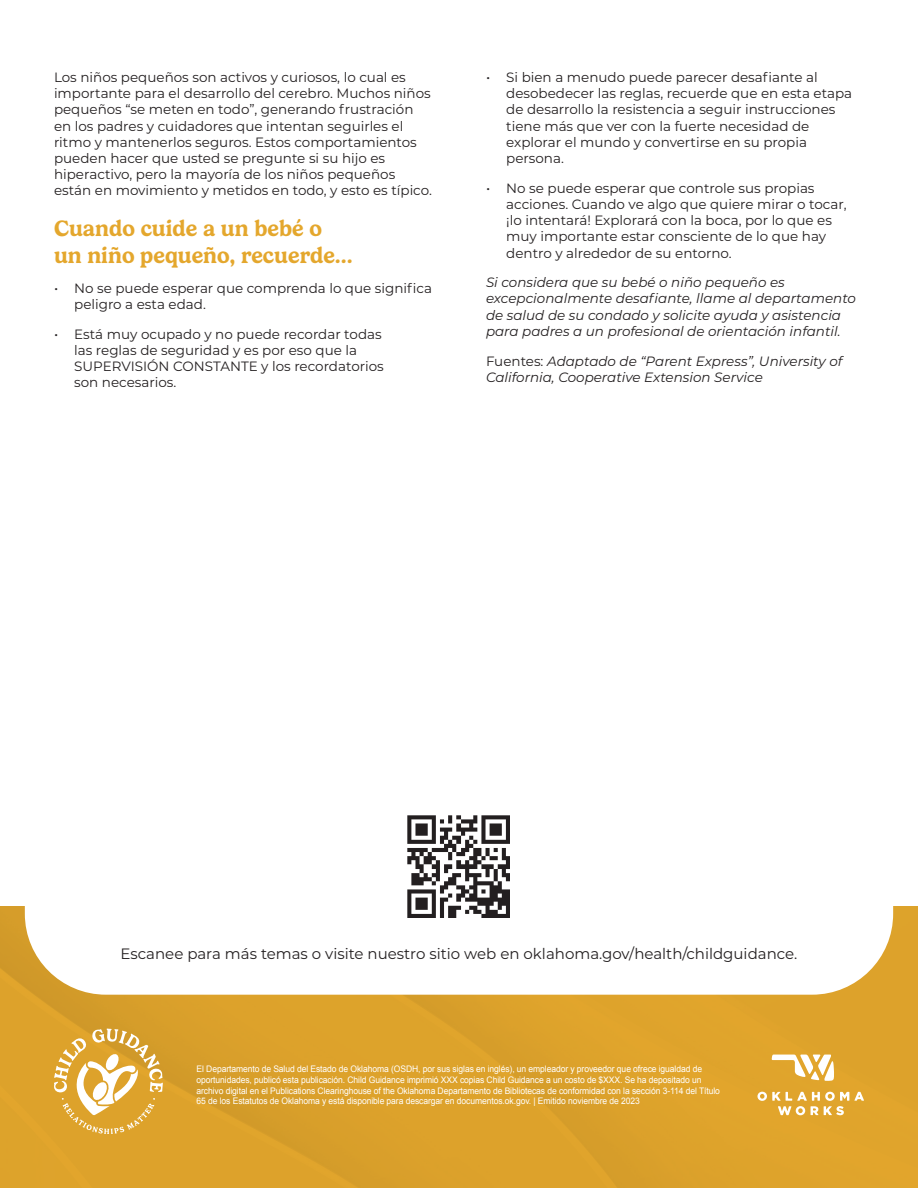
<style>
.page{position:relative;width:918px;height:1188px;background:#fff}
.page>*{position:absolute;margin:0;border:0;box-sizing:border-box;transform-origin:0 0}
.t1{font:600 22.5px/27px "Gelica";color:#e4a72d}
.t2{font:15px "Montserrat";color:#231f20}
.t3{font:13.5px/16.2px "Montserrat";color:#231f20}
.t4{font:italic 13.5px/16.2px "Montserrat";color:#231f20}
.t5{font:9px/10.8px "Arial";letter-spacing:-.01em;color:#fff;scale:.95 1}
.s1{font-size:14.25px}
.s2{font-style:normal}
</style>
<div class="page">
<div style="left:0;top:906px;width:918px;height:282px;background:#dda22b"></div>
<svg style="left:757px;top:1092px;width:107px;height:23px"></svg>
<svg style="left:771px;top:1055px;width:64px;height:26px"></svg>
<svg style="left:25px;top:906px;width:868px;height:89px"></svg>
<img style="left:391px;top:815px;width:136px;height:120px">
<svg style="left:54px;top:1029px;width:109px;height:105px"></svg>
<p class="t3" style="left:54px;top:69px;width:379px">Los niños pequeños son activos y curiosos, lo cual es importante para el desarrollo del cerebro. Muchos niños pequeños “se meten en todo”, generando frustración en los padres y cuidadores que intentan seguirles el ritmo y mantenerlos seguros. Estos comportamientos pueden hacer que usted se pregunte si su hijo es hiperactivo, pero la mayoría de los niños pequeños están en movimiento y metidos en todo, y esto es típico.</p>
<h1 class="t1" style="left:54px;top:215px;width:300px">Cuando cuide a un bebé o un niño pequeño, recuerde...</h1>
<p class="t3" style="left:74px;top:279px;width:359px;text-indent:-20px"><span class="s1">•</span> No se puede esperar que comprenda lo que significa peligro a esta edad.</p>
<p class="t3" style="left:74px;top:325px;width:311px;text-indent:-20px"><span class="s1">•</span> Está muy ocupado y no puede recordar todas las reglas de seguridad y es por eso que la SUPERVISIÓN CONSTANTE y los recordatorios son necesarios.</p>
<p class="t3" style="left:506px;top:69px;width:348px;text-indent:-20px"><span class="s1">•</span> Si bien a menudo puede parecer desafiante al desobedecer las reglas, recuerde que en esta etapa de desarrollo la resistencia a seguir instrucciones tiene más que ver con la fuerte necesidad de explorar el mundo y convertirse en su propia persona.</p>
<p class="t3" style="left:506px;top:179px;width:342px;text-indent:-20px"><span class="s1">•</span> No se puede esperar que controle sus propias acciones. Cuando ve algo que quiere mirar o tocar, ¡lo intentará! Explorará con la boca, por lo que es muy importante estar consciente de lo que hay dentro y alrededor de su entorno.</p>
<p class="t4" style="left:486px;top:274px;width:372px">Si considera que su bebé o niño pequeño es excepcionalmente desafiante, llame al departamento de salud de su condado y solicite ayuda y asistencia para padres a un profesional de orientación infantil.</p>
<p class="t4" style="left:486px;top:352px;width:358px"><span class="s2">Fuentes:</span> Adaptado de “Parent Express”, University of<br>California, Cooperative Extension Service</p>
<p class="t2" style="left:121px;top:943px;width:678px">Escanee para más temas o visite nuestro sitio web en oklahoma.gov/health/childguidance.</p>
<p class="t5" style="left:197px;top:1064px;width:553px">El Departamento de Salud del Estado de Oklahoma (OSDH, por sus siglas en inglés), un empleador y proveedor que ofrece igualdad de oportunidades, publicó esta publicación. Child Guidance imprimió XXX copias Child Guidance a un costo de $XXX. Se ha depositado un archivo digital en el Publications Clearinghouse of the Oklahoma Departamento de Bibliotecas de conformidad con la sección 3-114 del Título 65 de los Estatutos de Oklahoma y está disponible para descargar en documentos.ok.gov. | Emitido noviembre de 2023</p>
</div>
